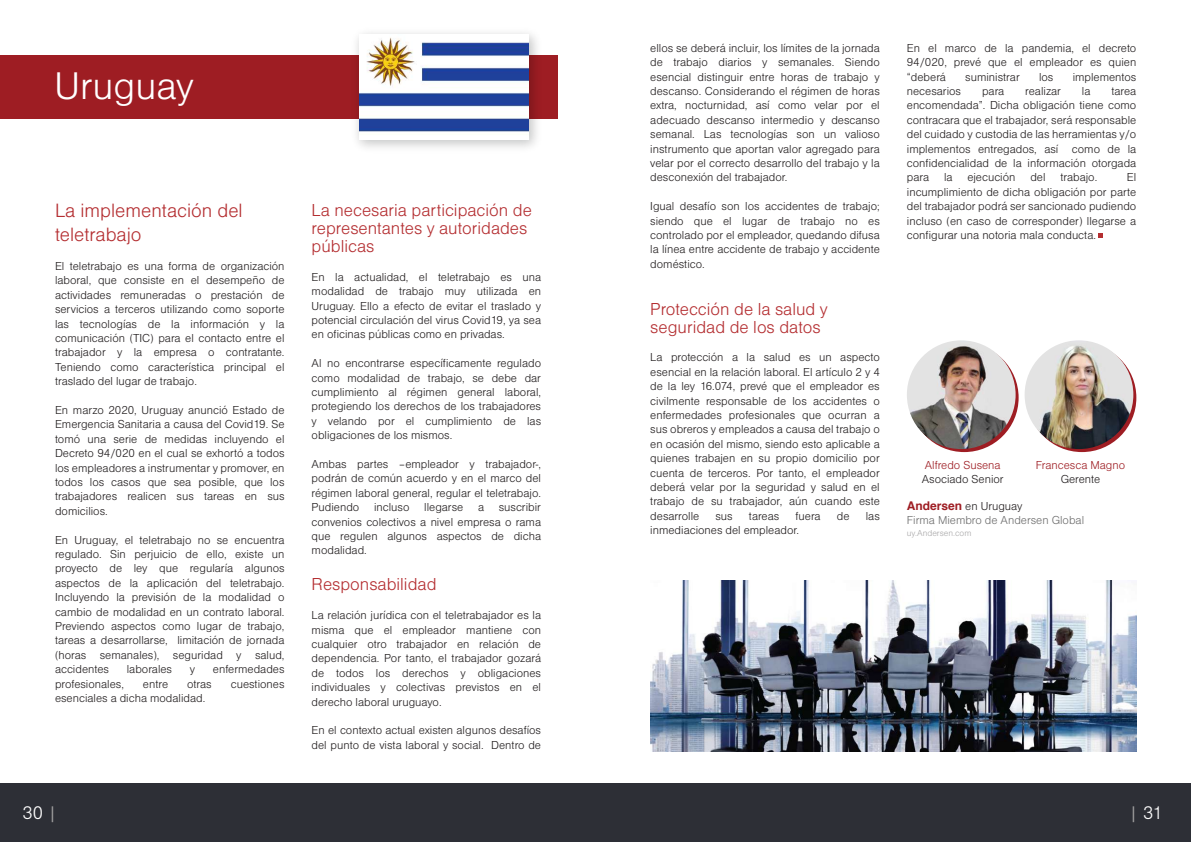
<style>
.page{position:relative;width:1191px;height:842px;background:#fff}
.page>*{position:absolute;margin:0;border:0;box-sizing:border-box;transform-origin:0 0}
.t1{font:40px "Nimbus Sans DOT Ligh";color:#fff}
.t2{font:20px/24px "Nimbus Sans DOT Ligh";color:#b42e31}
.t3{font:19px "Nimbus Sans DOT Ligh";color:#fff}
.t4{font:18px/18px "Nimbus Sans DOT Ligh";color:#b42e31}
.t5{font:12px/14.4px "Nimbus Sans DOT Ligh";color:#231f20;text-align:justify}
.t6{font:12px/14.4px "Nimbus Sans DOT Ligh";color:#6d6d6d}
.t7{font:12px "Nimbus Sans DOT Ligh";color:#9e1d23}
.t8{font:9px "Nimbus Sans DOT Ligh";color:#a9a8a9}
.s1{font-family:"Helvetica";font-weight:700;color:#9e1d23}
.s2{color:#231f20}
.s3{color:#a3a2a2}
</style>
<div class="page">
<div style="left:0;top:784px;width:1191px;height:58px;background:#2d2f36"></div>
<div style="left:0;top:56px;width:557px;height:63px;background:#9e1d23"></div>
<svg style="left:1027px;top:343px;width:109px;height:109px"></svg>
<img style="left:1024px;top:340px;width:109px;height:109px;border-radius:54px">
<svg style="left:910px;top:343px;width:108px;height:109px"></svg>
<img style="left:907px;top:340px;width:108px;height:109px;border-radius:54px">
<svg style="left:1098px;top:234px;width:4px;height:4px"></svg>
<img style="left:347px;top:32px;width:199px;height:116px">
<img style="left:359px;top:35px;width:169px;height:105px">
<img style="left:650px;top:580px;width:486px;height:172px">
<h1 class="t1" style="left:54px;top:63px;width:141px">Uruguay</h1>
<h2 class="t2" style="left:55px;top:199px;width:189px">La implementación del teletrabajo</h2>
<p class="t5" style="left:55px;top:259px;width:231px">El teletrabajo es una forma de organización laboral, que consiste en el desempeño de actividades remuneradas o prestación de servicios a terceros utilizando como soporte las tecnologías de la información y la comunicación (TIC) para el contacto entre el trabajador y la empresa o contratante.<br>Teniendo como característica principal el traslado del lugar de trabajo.</p>
<p class="t5" style="left:55px;top:403px;width:231px">En marzo 2020, Uruguay anunció Estado de Emergencia Sanitaria a causa del Covid19. Se tomó una serie de medidas incluyendo el Decreto 94/020 en el cual se exhortó a todos los empleadores a instrumentar y promover, en todos los casos que sea posible, que los trabajadores realicen sus tareas en sus domicilios.</p>
<p class="t5" style="left:55px;top:533px;width:231px">En Uruguay, el teletrabajo no se encuentra regulado. Sin perjuicio de ello, existe un proyecto de ley que regularía algunos aspectos de la aplicación del teletrabajo.<br>Incluyendo la previsión de la modalidad o cambio de modalidad en un contrato laboral.<br>Previendo aspectos como lugar de trabajo, tareas a desarrollarse, limitación de jornada (horas semanales), seguridad y salud, accidentes</p>
<p class="t5" style="left:127px;top:662px;width:47px">laborales</p>
<p class="t5" style="left:190px;top:662px;width:7px">y</p>
<p class="t5" style="left:213px;top:662px;width:73px">enfermedades</p>
<p class="t5" style="left:55px;top:677px;width:70px">profesionales,</p>
<p class="t5" style="left:143px;top:677px;width:27px">entre</p>
<p class="t5" style="left:187px;top:677px;width:26px">otras</p>
<p class="t5" style="left:231px;top:677px;width:55px">cuestiones</p>
<p class="t5" style="left:55px;top:691px;width:152px">esenciales a dicha modalidad.</p>
<h3 class="t4" style="left:312px;top:201px;width:222px">La necesaria participación de representantes y autoridades públicas</h3>
<p class="t5" style="left:312px;top:270px;width:231px">En la actualidad, el teletrabajo es una modalidad de trabajo muy utilizada en Uruguay. Ello a efecto de evitar el traslado y potencial circulación del virus Covid19, ya sea en oficinas públicas como en privadas.</p>
<p class="t5" style="left:312px;top:356px;width:231px">Al no encontrarse específicamente regulado como modalidad de trabajo, se debe dar cumplimiento al régimen general laboral, protegiendo los derechos de los trabajadores y velando por el cumplimiento de las obligaciones de los mismos.</p>
<p class="t5" style="left:312px;top:457px;width:231px">Ambas partes –empleador y trabajador-, podrán de común acuerdo y en el marco del régimen laboral general, regular el teletrabajo.<br>Pudiendo incluso llegarse a suscribir convenios colectivos a nivel empresa o rama que regulen algunos aspectos de dicha modalidad.</p>
<h3 class="t4" style="left:312px;top:576px;width:126px">Responsabilidad</h3>
<p class="t5" style="left:312px;top:608px;width:231px">La relación jurídica con el teletrabajador es la misma que el empleador mantiene con cualquier otro trabajador en relación de dependencia. Por tanto, el trabajador gozará de todos los derechos y obligaciones individuales y colectivas previstos en el derecho laboral uruguayo.</p>
<p class="t5" style="left:312px;top:723px;width:231px">En el contexto actual existen algunos desafíos del punto de vista laboral y social. Dentro de</p>
<p class="t5" style="left:650px;top:41px;width:231px">ellos se deberá incluir, los límites de la jornada de trabajo diarios y semanales. Siendo esencial distinguir entre horas de trabajo y descanso. Considerando el régimen de horas extra, nocturnidad, así como velar por el adecuado descanso intermedio y descanso semanal. Las tecnologías son un valioso instrumento que aportan valor agregado para velar por el correcto desarrollo del trabajo y la desconexión del trabajador.</p>
<p class="t5" style="left:650px;top:199px;width:231px">Igual desafío son los accidentes de trabajo; siendo que el lugar de trabajo no es controlado por el empleador, quedando difusa la línea entre accidente de trabajo y accidente doméstico.</p>
<h3 class="t4" style="left:650px;top:300px;width:179px">Protección de la salud y seguridad de los datos</h3>
<p class="t5" style="left:650px;top:350px;width:231px">La protección a la salud es un aspecto esencial en la relación laboral. El artículo 2 y 4 de la ley 16.074, prevé que el empleador es civilmente responsable de los accidentes o enfermedades profesionales que ocurran a sus obreros y empleados a causa del trabajo o en ocasión del mismo, siendo esto aplicable a quienes trabajen en su propio domicilio por cuenta de terceros. Por tanto, el empleador deberá velar por la seguridad y salud en el trabajo de su trabajador, aún cuando este desarrolle</p>
<p class="t5" style="left:715px;top:509px;width:19px">sus</p>
<p class="t5" style="left:749px;top:509px;width:32px">tareas</p>
<p class="t5" style="left:795px;top:509px;width:27px">fuera</p>
<p class="t5" style="left:837px;top:509px;width:14px">de</p>
<p class="t5" style="left:865px;top:509px;width:16px">las</p>
<p class="t5" style="left:650px;top:523px;width:150px">inmediaciones del empleador.</p>
<p class="t5" style="left:907px;top:41px;width:231px">En el marco de la pandemia, el decreto 94/020, prevé que el empleador es quien “deberá</p>
<p class="t5" style="left:965px;top:70px;width:56px">suministrar</p>
<p class="t5" style="left:1039px;top:70px;width:16px">los</p>
<p class="t5" style="left:1072px;top:70px;width:65px">implementos</p>
<p class="t5" style="left:907px;top:84px;width:56px">necesarios</p>
<p class="t5" style="left:982px;top:84px;width:24px">para</p>
<p class="t5" style="left:1025px;top:84px;width:37px">realizar</p>
<p class="t5" style="left:1082px;top:84px;width:10px">la</p>
<p class="t5" style="left:907px;top:84px;width:231px;text-indent:205px">tarea encomendada”. Dicha obligación tiene como contracara que el trabajador, será responsable del cuidado y custodia de las herramientas y/o implementos entregados, así como de la confidencialidad de la información otorgada para la ejecución del trabajo.</p>
<p class="t5" style="left:907px;top:170px;width:231px;text-indent:220px">El incumplimiento de dicha obligación por parte del trabajador podrá ser sancionado pudiendo incluso (en caso de corresponder) llegarse a configurar una notoria mala conducta.</p>
<p class="t7" style="left:924px;top:458px;width:77px">Alfredo Susena</p>
<p class="t5" style="left:921px;top:472px;width:83px">Asociado Senior</p>
<p class="t7" style="left:1035px;top:458px;width:91px">Francesca Magno</p>
<p class="t5" style="left:1060px;top:472px;width:41px">Gerente</p>
<p class="t6" style="left:907px;top:499px;width:179px"><span class="s1">Andersen</span> <span class="s2">en Uruguay<br></span>Firma Miembro de Andersen Global</p>
<p class="t8" style="left:907px;top:528px;width:66px">uy.Andersen.com</p>
<h3 class="t3" style="left:23px;top:802px;width:36px">30 <span class="s3">|</span></h3>
<h3 class="t3" style="left:1128px;top:802px;width:35px"><span class="s3">|</span> 31</h3>
</div>
